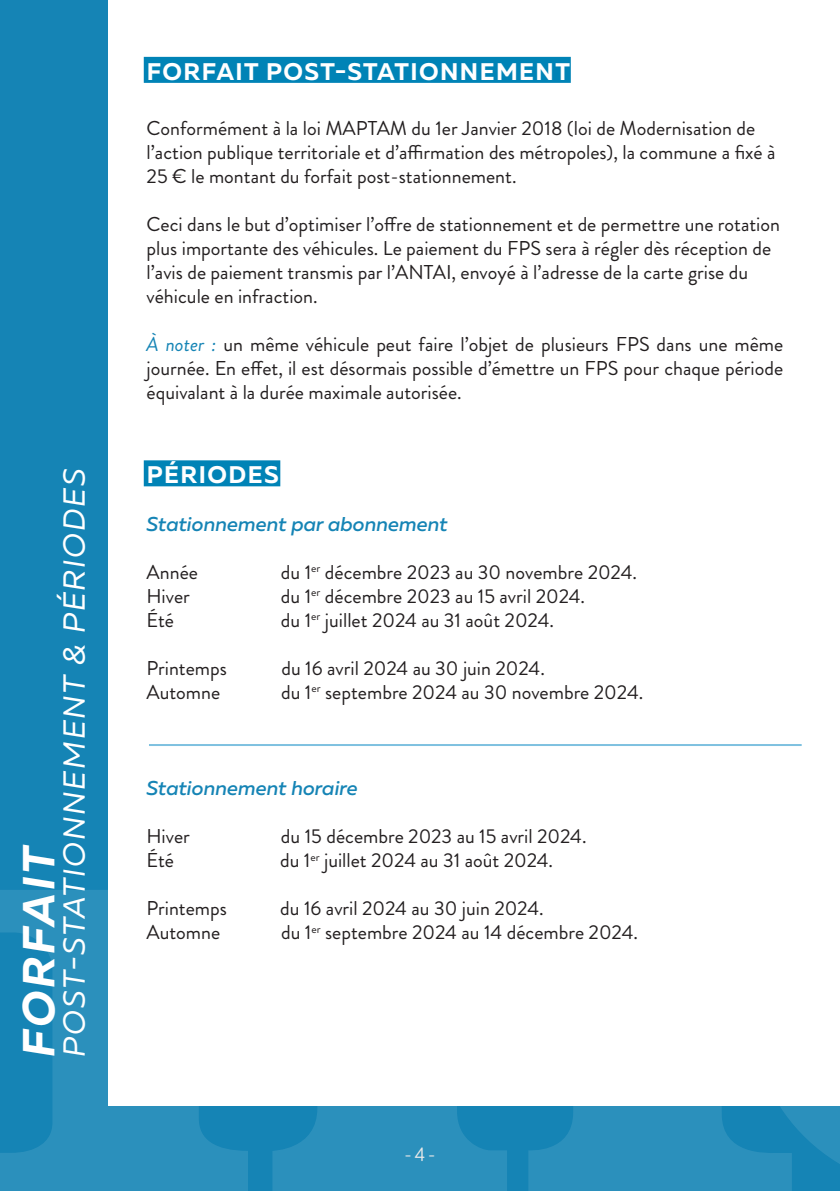
<style>
.page{position:relative;width:840px;height:1191px;background:#fff}
.page>*{position:absolute;margin:0;border:0;box-sizing:border-box;transform-origin:0 0}
.t1{font:italic 700 44.8px "Muller";color:#fff}
.t2{font:italic 30.4px "Muller";letter-spacing:.06em;color:#fff}
.t3{font:700 24px "Muller";letter-spacing:.06em;color:#fff}
.t4{font:20px/24px "Brandon Grotesque";color:#231f20}
.t5{font:italic 500 20px "Muller";color:#1584b5}
.t6{font:20px "Bariol";color:#e9e9e9}
.s1{font-style:italic;color:#1584b5}
</style>
<div class="page">
<div style="left:0;top:0;width:839px;height:1191px;background:#1584b5"></div>
<svg style="left:791px;top:1106px;width:48px;height:85px"></svg>
<svg style="left:0;top:877px;width:791px;height:314px;fill:#2b90bc"></svg>
<div style="left:109px;top:0;width:730px;height:1106px;background:#fff"></div>
<div style="left:144px;top:57px;width:426px;height:26px;background:#0083b6"></div>
<div style="left:144px;top:460px;width:136px;height:26px;background:#0083b6"></div>
<hr style="left:149px;top:744px;width:652px;height:2px;background:#7ec1e0">
<h2 class="t2" style="left:55px;top:1056px;width:590px;rotate:-90deg">POST-STATIONNEMENT &amp; PÉRIODES</h2>
<h1 class="t1" style="left:11px;top:1056px;width:213px;rotate:-90deg">FORFAIT</h1>
<p class="t3" style="left:147px;top:56px;width:424px">FORFAIT POST-STATIONNEMENT</p>
<p class="t4" style="left:146px;top:116px;width:630px">Conformément à la loi MAPTAM du 1er Janvier 2018 (loi de Modernisation de l’action publique territoriale et d’affirmation des métropoles), la commune a fixé à<br>25 € le montant du forfait post-stationnement.</p>
<p class="t4" style="left:146px;top:212px;width:634px">Ceci dans le but d’optimiser l’offre de stationnement et de permettre une rotation plus importante des véhicules. Le paiement du FPS sera à régler dès réception de l’avis de paiement transmis par l’ANTAI, envoyé à l’adresse de la carte grise du véhicule en infraction.</p>
<p class="t4" style="left:146px;top:332px;width:637px;text-align:justify"><span class="s1">À noter :</span> un même véhicule peut faire l’objet de plusieurs FPS dans une même journée. En effet, il est désormais possible d’émettre un FPS pour chaque période équivalant à la durée maximale autorisée.</p>
<p class="t3" style="left:147px;top:459px;width:133px">PÉRIODES</p>
<p class="t5" style="left:146px;top:511px;width:302px">Stationnement par abonnement</p>
<p class="t4" style="left:146px;top:560px;width:53px">Année</p>
<p class="t4" style="left:281px;top:560px;width:357px">du 1<sup>er</sup> décembre 2023 au 30 novembre 2024.</p>
<p class="t4" style="left:146px;top:584px;width:45px">Hiver</p>
<p class="t4" style="left:281px;top:584px;width:305px">du 1<sup>er</sup> décembre 2023 au 15 avril 2024.</p>
<p class="t4" style="left:146px;top:608px;width:29px">Été</p>
<p class="t4" style="left:281px;top:608px;width:274px">du 1<sup>er</sup> juillet 2024 au 31 août 2024.</p>
<p class="t4" style="left:146px;top:656px;width:82px">Printemps</p>
<p class="t4" style="left:281px;top:656px;width:265px">du 16 avril 2024 au 30 juin 2024.</p>
<p class="t4" style="left:146px;top:680px;width:75px">Automne</p>
<p class="t4" style="left:281px;top:680px;width:363px">du 1<sup>er</sup> septembre 2024 au 30 novembre 2024.</p>
<p class="t5" style="left:146px;top:775px;width:213px">Stationnement horaire</p>
<p class="t4" style="left:146px;top:824px;width:45px">Hiver</p>
<p class="t4" style="left:281px;top:824px;width:307px">du 15 décembre 2023 au 15 avril 2024.</p>
<p class="t4" style="left:146px;top:848px;width:29px">Été</p>
<p class="t4" style="left:280px;top:848px;width:274px">du 1<sup>er</sup> juillet 2024 au 31 août 2024.</p>
<p class="t4" style="left:146px;top:896px;width:82px">Printemps</p>
<p class="t4" style="left:280px;top:896px;width:265px">du 16 avril 2024 au 30 juin 2024.</p>
<p class="t4" style="left:146px;top:920px;width:75px">Automne</p>
<p class="t4" style="left:281px;top:920px;width:358px">du 1<sup>er</sup> septembre 2024 au 14 décembre 2024.</p>
<p class="t6" style="left:404px;top:1141px;width:32px">- 4 -</p>
</div>
